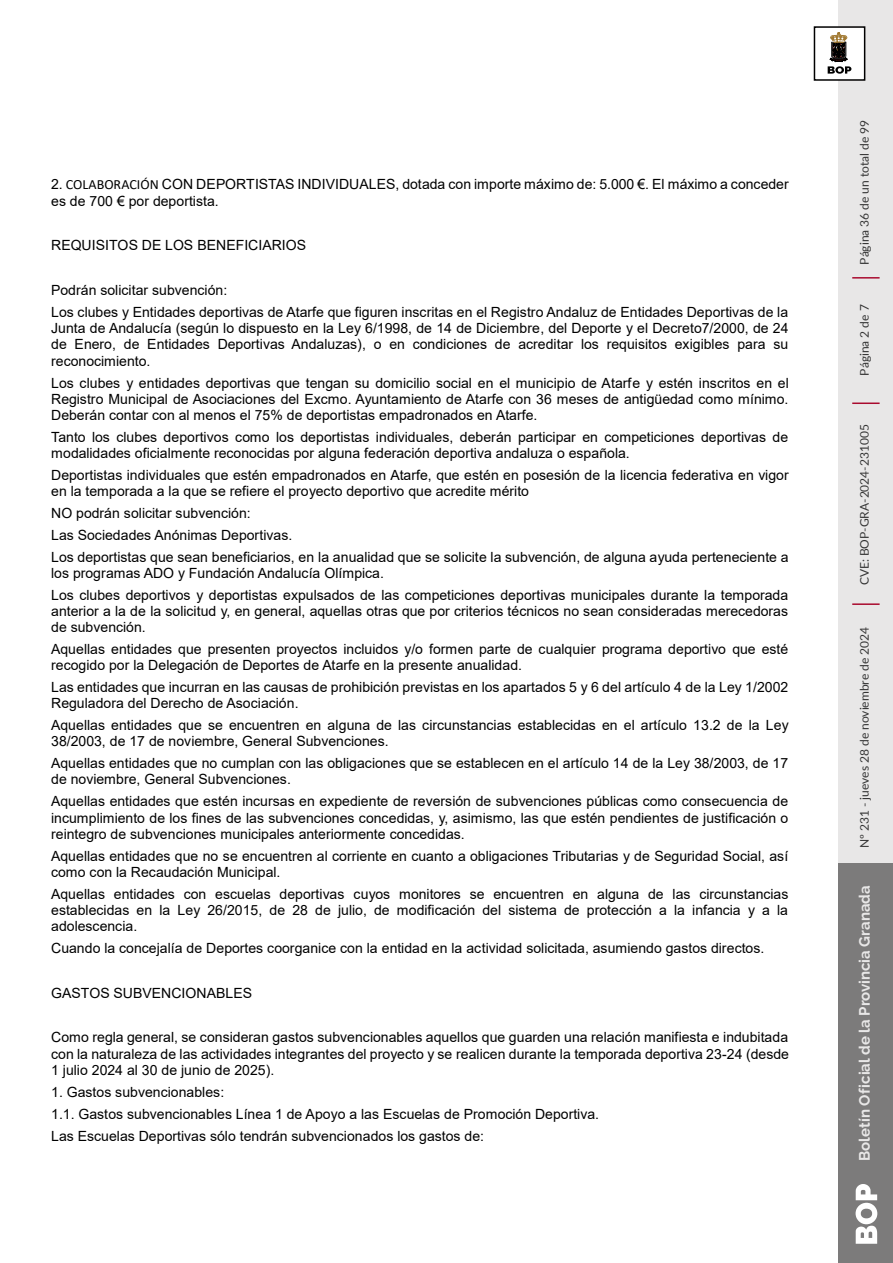
<style>
.page{position:relative;width:893px;height:1263px;background:#fff}
.page>*{position:absolute;margin:0;border:0;box-sizing:border-box;transform-origin:0 0}
.t1{font:700 15px "Raleway";color:#e8e7e7}
.t2{font:14.1px/16.2px "Arial";color:#000}
.t3{font:12px "Lato";color:#333}
.s1{font-family:"Calibri"}
</style>
<div class="page">
<div style="left:839px;top:0;width:54px;height:1263px;background:#e8e7e7"></div>
<div style="left:839px;top:863px;width:54px;height:400px;background:#7c7b7b"></div>
<svg style="left:856px;top:1184px;width:21px;height:60px"></svg>
<div style="left:814px;top:27px;width:51px;height:53px;background:#fff"></div>
<div style="left:814px;top:26px;width:51px;height:55px;border:2px solid #000"></div>
<svg style="left:827px;top:28px;width:24px;height:46px"></svg>
<hr style="left:852px;top:402px;width:28px;height:2px;background:#a90a2e">
<hr style="left:852px;top:277px;width:28px;height:2px;background:#a90a2e">
<hr style="left:852px;top:603px;width:28px;height:2px;background:#a90a2e">
<p class="t2" style="left:51px;top:175px;width:739px;line-height:17px">2. <span class="s1">COLABORACIÓN</span> CON DEPORTISTAS INDIVIDUALES, dotada con importe máximo de: 5.000 €. El máximo a conceder es de 700 € por deportista.</p>
<p class="t2" style="left:51px;top:237px;width:257px">REQUISITOS DE LOS BENEFICIARIOS</p>
<p class="t2" style="left:51px;top:279px;width:739px;line-height:21.9px">Podrán solicitar subvención:<br>Los clubes y Entidades deportivas de Atarfe que figuren inscritas en el Registro Andaluz de Entidades Deportivas de la</p>
<p class="t2" style="left:51px;top:320px;width:739px;text-align:justify">Junta de Andalucía (según lo dispuesto en la Ley 6/1998, de 14 de Diciembre, del Deporte y el Decreto7/2000, de 24 de Enero, de Entidades Deportivas Andaluzas), o en condiciones de acreditar los requisitos exigibles para su reconocimiento.</p>
<p class="t2" style="left:51px;top:375px;width:739px;text-align:justify">Los clubes y entidades deportivas que tengan su domicilio social en el municipio de Atarfe y estén inscritos en el Registro Municipal de Asociaciones del Excmo. Ayuntamiento de Atarfe con 36 meses de antigüedad como mínimo.<br>Deberán contar con al menos el 75% de deportistas empadronados en Atarfe.</p>
<p class="t2" style="left:51px;top:429px;width:738px">Tanto los clubes deportivos como los deportistas individuales, deberán participar en competiciones deportivas de modalidades oficialmente reconocidas por alguna federación deportiva andaluza o española.</p>
<p class="t2" style="left:51px;top:467px;width:739px">Deportistas individuales que estén empadronados en Atarfe, que estén en posesión de la licencia federativa en vigor en la temporada a la que se refiere el proyecto deportivo que acredite mérito</p>
<p class="t2" style="left:51px;top:502px;width:739px;line-height:21.9px">NO podrán solicitar subvención:<br>Las Sociedades Anónimas Deportivas.<br>Los deportistas que sean beneficiarios, en la anualidad que se solicite la subvención, de alguna ayuda perteneciente a</p>
<p class="t2" style="left:51px;top:562px;width:738px;line-height:21.9px">los programas ADO y Fundación Andalucía Olímpica.<br>Los clubes deportivos y deportistas expulsados de las competiciones deportivas municipales durante la temporada</p>
<p class="t2" style="left:51px;top:603px;width:738px">anterior a la de la solicitud y, en general, aquellas otras que por criterios técnicos no sean consideradas merecedoras de subvención.</p>
<p class="t2" style="left:51px;top:641px;width:739px">Aquellas entidades que presenten proyectos incluidos y/o formen parte de cualquier programa deportivo que esté recogido por la Delegación de Deportes de Atarfe en la presente anualidad.</p>
<p class="t2" style="left:51px;top:679px;width:739px">Las entidades que incurran en las causas de prohibición previstas en los apartados 5 y 6 del artículo 4 de la Ley 1/2002<br>Reguladora del Derecho de Asociación.</p>
<p class="t2" style="left:51px;top:717px;width:739px">Aquellas entidades que se encuentren en alguna de las circunstancias establecidas en el artículo 13.2 de la Ley<br>38/2003, de 17 de noviembre, General Subvenciones.</p>
<p class="t2" style="left:51px;top:755px;width:739px">Aquellas entidades que no cumplan con las obligaciones que se establecen en el artículo 14 de la Ley 38/2003, de 17 de noviembre, General Subvenciones.</p>
<p class="t2" style="left:51px;top:793px;width:739px;text-align:justify">Aquellas entidades que estén incursas en expediente de reversión de subvenciones públicas como consecuencia de incumplimiento de los fines de las subvenciones concedidas, y, asimismo, las que estén pendientes de justificación o reintegro de subvenciones municipales anteriormente concedidas.</p>
<p class="t2" style="left:51px;top:848px;width:739px">Aquellas entidades que no se encuentren al corriente en cuanto a obligaciones Tributarias y de Seguridad Social, así como con la Recaudación Municipal.</p>
<p class="t2" style="left:51px;top:886px;width:739px;text-align:justify">Aquellas entidades con escuelas deportivas cuyos monitores se encuentren en alguna de las circunstancias establecidas en la Ley 26/2015, de 28 de julio, de modificación del sistema de protección a la infancia y a la adolescencia.</p>
<p class="t2" style="left:51px;top:940px;width:715px">Cuando la concejalía de Deportes coorganice con la entidad en la actividad solicitada, asumiendo gastos directos.</p>
<p class="t2" style="left:51px;top:985px;width:202px">GASTOS SUBVENCIONABLES</p>
<p class="t2" style="left:51px;top:1029px;width:739px;text-align:justify">Como regla general, se consideran gastos subvencionables aquellos que guarden una relación manifiesta e indubitada con la naturaleza de las actividades integrantes del proyecto y se realicen durante la temporada deportiva 23-24 (desde 1 julio 2024 al 30 de junio de 2025).</p>
<p class="t2" style="left:51px;top:1081px;width:549px;line-height:21.9px">1. Gastos subvencionables:<br>1.1. Gastos subvencionables Línea 1 de Apoyo a las Escuelas de Promoción Deportiva.<br>Las Escuelas Deportivas sólo tendrán subvencionados los gastos de:</p>
<p class="t3" style="left:859px;top:265px;width:146px;rotate:-90deg">Página 36 de un total de 99</p>
<p class="t3" style="left:859px;top:375px;width:72px;rotate:-90deg">Página 2 de 7</p>
<p class="t3" style="left:859px;top:585px;width:162px;rotate:-90deg">CVE: BOP-GRA-2024-231005</p>
<p class="t3" style="left:859px;top:848px;width:223px;rotate:-90deg">Nº 231 - jueves 28 de noviembre de 2024</p>
<p class="t1" style="left:856px;top:1161px;width:277px;rotate:-90deg">Boletín Oficial de la Provincia Granada</p>
</div>
